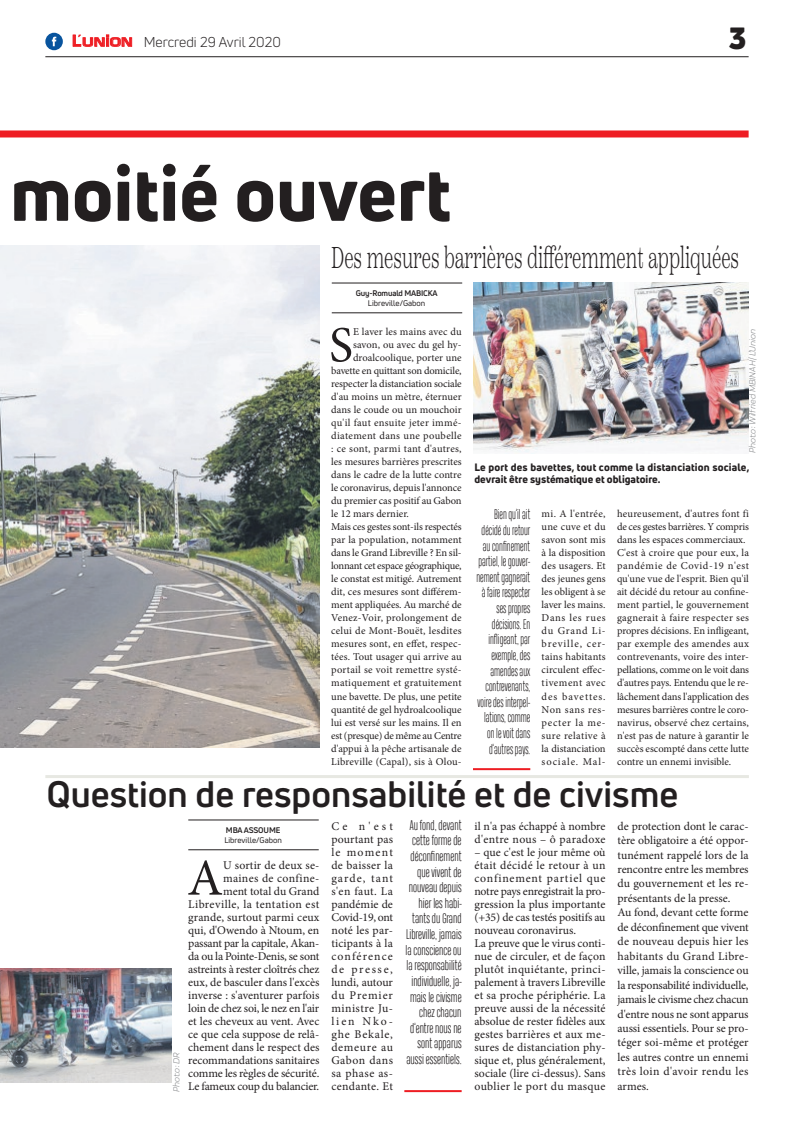
<style>
.page{position:relative;width:794px;height:1129px;background:#fff}
.page>*{position:absolute;margin:0;border:0;box-sizing:border-box;transform-origin:0 0}
.t1{font:800 75px "Uni Neue";color:#231f20}
.t2{font:51.8px "Minion Pro";color:#231f20}
.t3{font:50.5px "Minion Pro";color:#231f20}
.t4{font:700 36px "Uni Neue";color:#231f20}
.t5{font:300 30px "Scotch Text";color:#231f20;scale:.6 1}
.t6{font:900 30px "Uni Neue";color:#231f20}
.t7{font:14px "Uni Neue";color:#231f20}
.t8{font:300 13px/15.6px "Heading Compressed Pro";color:#231f20;text-align:right;scale:.8 1}
.t9{font:300 13px/15.6px "Heading Compressed Pro";color:#231f20;text-align:right;scale:.9 1}
.t10{font:11.8px/13px "Minion Pro";color:#231f20}
.t11{font:10.5px/13px "Minion Pro";color:#231f20;text-align:justify}
.t12{font:10.5px "Minion Pro";letter-spacing:.025em;color:#231f20}
.t13{font:800 10.5px/12.6px "Uni Neue";letter-spacing:.01em;color:#231f20}
.t14{font:10.5px "Minion Pro";letter-spacing:.02em;color:#231f20}
.t15{font:10.5px "Minion Pro";letter-spacing:-.025em;color:#231f20}
.t16{font:10.5px "Minion Pro";letter-spacing:.03em;color:#231f20}
.t17{font:italic 9px "Praktika";color:#818386}
.t18{font:8px "Uni Neue";color:#231f20}
.t19{font:700 8px "Uni Neue";letter-spacing:-.02em;color:#231f20}
.s1{font-family:"Eurostile";font-weight:600;font-size:15px;color:#ee1d23}
.s2{font-family:"Eurostile";font-weight:600;font-size:11.4px;color:#ee1d23}
</style>
<div class="page">
<hr style="left:45px;top:56px;width:703px;height:1px;background:#231f20">
<div style="left:0;top:130px;width:748px;height:7px;background:#ee1d23"></div>
<img style="left:0;top:245px;width:320px;height:502px">
<img style="left:0;top:968px;width:171px;height:114px">
<img style="left:473px;top:283px;width:276px;height:170px">
<svg style="left:72px;top:34px;width:60px;height:13px"></svg>
<div style="left:45px;top:33px;width:18px;height:17px;background:#08549e;border-radius:50%"></div>
<svg style="left:52px;top:37px;width:4px;height:9px"></svg>
<hr style="left:45px;top:775px;width:704px;height:3px;background:#e7e8e2">
<hr style="left:332px;top:312px;width:130px;height:1px;background:#231f20">
<hr style="left:332px;top:283px;width:130px;height:1px;background:#231f20">
<hr style="left:473px;top:768px;width:57px;height:2px;background:#ee1d23">
<hr style="left:188px;top:849px;width:131px;height:1px;background:#231f20">
<hr style="left:188px;top:819px;width:131px;height:1px;background:#231f20">
<hr style="left:404px;top:1089px;width:57px;height:2px;background:#ee1d23">
<p class="t7" style="left:72px;top:33px;width:210px"><span class="s1">L</span><span class="s2">UNION</span> Mercredi 29 Avril 2020</p>
<h1 class="t1" style="left:10px;top:143px;width:442px">moitié ouvert</h1>
<h3 class="t6" style="left:729px;top:17px;width:19px">3</h3>
<h3 class="t5" style="left:331px;top:240px;width:681px">Des mesures barrières différemment appliquées</h3>
<p class="t19" style="left:356px;top:288px;width:83px">Guy-Romuald MABICKA</p>
<p class="t18" style="left:368px;top:298px;width:59px">Libreville/Gabon</p>
<h3 class="t3" style="left:329px;top:311px;width:25px">S</h3>
<p class="t11" style="left:353px;top:325px;width:110px">E laver les mains avec du</p>
<p class="t11" style="left:353px;top:338px;width:110px">savon, ou avec du gel hy-</p>
<p class="t11" style="left:353px;top:351px;width:110px">droalcoolique, porter une</p>
<p class="t11" style="left:331px;top:364px;width:132px">bavette en quittant son domicile,</p>
<p class="t11" style="left:331px;top:377px;width:132px">respecter la distanciation sociale</p>
<p class="t11" style="left:331px;top:390px;width:132px">d'au moins un mètre, éternuer</p>
<p class="t11" style="left:331px;top:403px;width:132px">dans le coude ou un mouchoir</p>
<p class="t12" style="left:331px;top:416px;width:132px">qu'il faut ensuite jeter immé-</p>
<p class="t16" style="left:331px;top:429px;width:132px">diatement dans une poubelle</p>
<p class="t12" style="left:331px;top:442px;width:132px">: ce sont, parmi tant d'autres,</p>
<p class="t11" style="left:331px;top:455px;width:132px">les mesures barrières prescrites</p>
<p class="t11" style="left:331px;top:468px;width:132px">dans le cadre de la lutte contre</p>
<p class="t11" style="left:331px;top:481px;width:132px">le coronavirus, depuis l'annonce</p>
<p class="t11" style="left:331px;top:494px;width:132px">du premier cas positif au Gabon</p>
<p class="t11" style="left:331px;top:507px;width:79px">le 12 mars dernier.</p>
<p class="t11" style="left:331px;top:520px;width:132px">Mais ces gestes sont-ils respectés</p>
<p class="t11" style="left:331px;top:533px;width:132px">par la population, notamment</p>
<p class="t11" style="left:331px;top:546px;width:132px">dans le Grand Libreville ? En sil-</p>
<p class="t15" style="left:331px;top:559px;width:132px">lonnant cet espace géographique,</p>
<p class="t11" style="left:331px;top:572px;width:132px">le constat est mitigé. Autrement</p>
<p class="t11" style="left:331px;top:585px;width:132px">dit, ces mesures sont différem-</p>
<p class="t11" style="left:331px;top:598px;width:132px">ment appliquées. Au marché de</p>
<p class="t14" style="left:331px;top:611px;width:132px">Venez-Voir, prolongement de</p>
<p class="t12" style="left:331px;top:624px;width:132px">celui de Mont-Bouët, lesdites</p>
<p class="t11" style="left:331px;top:637px;width:132px">mesures sont, en effet, respec-</p>
<p class="t11" style="left:331px;top:650px;width:132px">tées. Tout usager qui arrive au</p>
<p class="t14" style="left:331px;top:663px;width:132px">portail se voit remettre systé-</p>
<p class="t12" style="left:331px;top:676px;width:132px">matiquement et gratuitement</p>
<p class="t11" style="left:331px;top:689px;width:132px">une bavette. De plus, une petite</p>
<p class="t11" style="left:331px;top:702px;width:132px">quantité de gel hydroalcoolique</p>
<p class="t11" style="left:331px;top:715px;width:132px">lui est versé sur les mains. Il en</p>
<p class="t15" style="left:331px;top:728px;width:132px">est (presque) de même au Centre</p>
<p class="t11" style="left:331px;top:741px;width:132px">d'appui à la pêche artisanale de</p>
<p class="t14" style="left:331px;top:754px;width:132px">Libreville (Capal), sis à Olou-</p>
<p class="t17" style="left:746px;top:453px;width:126px;rotate:-90deg">Photo : Wilfried MBINAH/ L’Union</p>
<p class="t13" style="left:474px;top:460px;width:276px">Le port des bavettes, tout comme la distanciation sociale, devrait être systématique et obligatoire.</p>
<p class="t8" style="left:476px;top:508px;width:69px">Bien qu’il ait décidé du retour au confinement partiel, le gouver&shy;nement gagnerait à faire respecter ses propres décisions. En infligeant, par exemple, des amendes aux contrevenants, voire des interpel&shy;lations, comme on le voit dans d’autres pays.</p>
<p class="t11" style="left:541px;top:507px;width:66px">mi. A l'entrée, une cuve et du savon sont mis à la disposition des usagers. Et des jeunes gens les obligent à se laver les mains.<br>Dans les rues du Grand Li&shy;breville, cer&shy;tains habitants circulent effec&shy;tivement avec des bavettes.<br>Non sans res&shy;pecter la me&shy;sure relative à la distanciation sociale. Mal-</p>
<p class="t11" style="left:617px;top:507px;width:133px;text-align:left">heureusement, d'autres font fi de ces gestes barrières. Y compris dans les espaces commerciaux.<br>C'est à croire que pour eux, la pandémie de Covid-19 n'est qu'une vue de l'esprit. Bien qu'il ait décidé du retour au confine&shy;ment partiel, le gouvernement gagnerait à faire respecter ses propres décisions. En infligeant, par exemple des amendes aux contrevenants, voire des inter&shy;pellations, comme on le voit dans d'autres pays. Entendu que le re&shy;lâchement dans l'application des mesures barrières contre le coro&shy;navirus, observé chez certains, n'est pas de nature à garantir le succès escompté dans cette lutte contre un ennemi invisible.</p>
<h3 class="t4" style="left:46px;top:771px;width:633px">Question de responsabilité et de civisme</h3>
<p class="t19" style="left:226px;top:824px;width:56px">MBA ASSOUME</p>
<p class="t18" style="left:224px;top:835px;width:59px">Libreville/Gabon</p>
<p class="t9" style="left:405px;top:818px;width:64px">Au fond, devant cette forme de déconfinement que vivent de nouveau depuis hier les habi&shy;tants du Grand<br>Libreville, jamais la conscience ou la responsabilité individuelle, ja&shy;mais le civisme chez chacun d’entre nous ne sont apparus aussi essentiels.</p>
<p class="t10" style="left:331px;top:819px;width:63px;text-align:justify">Ce n'est pourtant pas le moment de baisser la garde, tant s'en faut. La pandémie de Covid-19, ont noté les par&shy;ticipants à la conférence de presse, lundi, autour du Premier ministre Ju&shy;lien Nko&shy;ghe Bekale, demeure au Gabon dans sa phase as&shy;cendante. Et</p>
<p class="t10" style="left:474px;top:819px;width:133px">il n'a pas échappé à nombre d'entre nous – ô paradoxe</p>
<p class="t10" style="left:617px;top:818px;width:133px;line-height:14.4px">de protection dont le carac&shy;tère obligatoire a été oppor&shy;tunément rappelé lors de la rencontre entre les membres du gouvernement et les re&shy;présentants de la presse.<br>Au fond, devant cette forme de déconfinement que vivent de nouveau depuis hier les habitants du Grand Libre&shy;ville, jamais la conscience ou la responsabilité individuelle, jamais le civisme chez chacun d'entre nous ne sont apparus aussi essentiels. Pour se pro&shy;téger soi-même et protéger les autres contre un ennemi très loin d'avoir rendu les armes.</p>
<p class="t10" style="left:474px;top:845px;width:133px">– que c'est le jour même où était décidé le retour à un confinement partiel que notre pays enregistrait la pro&shy;gression la plus importante (+35) de cas testés positifs au nouveau coronavirus.<br>La preuve que le virus conti&shy;nue de circuler, et de façon plutôt inquiétante, princi&shy;palement à travers Libreville et sa proche périphérie. La preuve aussi de la nécessité absolue de rester fidèles aux gestes barrières et aux me&shy;sures de distanciation phy&shy;sique et, plus généralement, sociale (lire ci-dessus). Sans oublier le port du masque</p>
<h2 class="t2" style="left:187px;top:843px;width:37px">A</h2>
<p class="t10" style="left:188px;top:858px;width:133px;text-align:right">U sortir de deux se&shy;maines de confine-<br>ment total du Grand<br>Libreville, la tentation est grande, surtout parmi ceux qui, d'Owendo à Ntoum, en passant par la capitale, Akan&shy;da ou la Pointe-Denis, se sont astreints à rester cloîtrés chez eux, de basculer dans l'excès inverse : s'aventurer parfois loin de chez soi, le nez en l'air et les cheveux au vent. Avec ce que cela suppose de relâ&shy;chement dans le respect des recommandations sanitaires comme les règles de sécurité.<br>Le fameux coup du balancier.</p>
<p class="t17" style="left:170px;top:1091px;width:41px;rotate:-90deg">Photo : DR</p>
</div>
